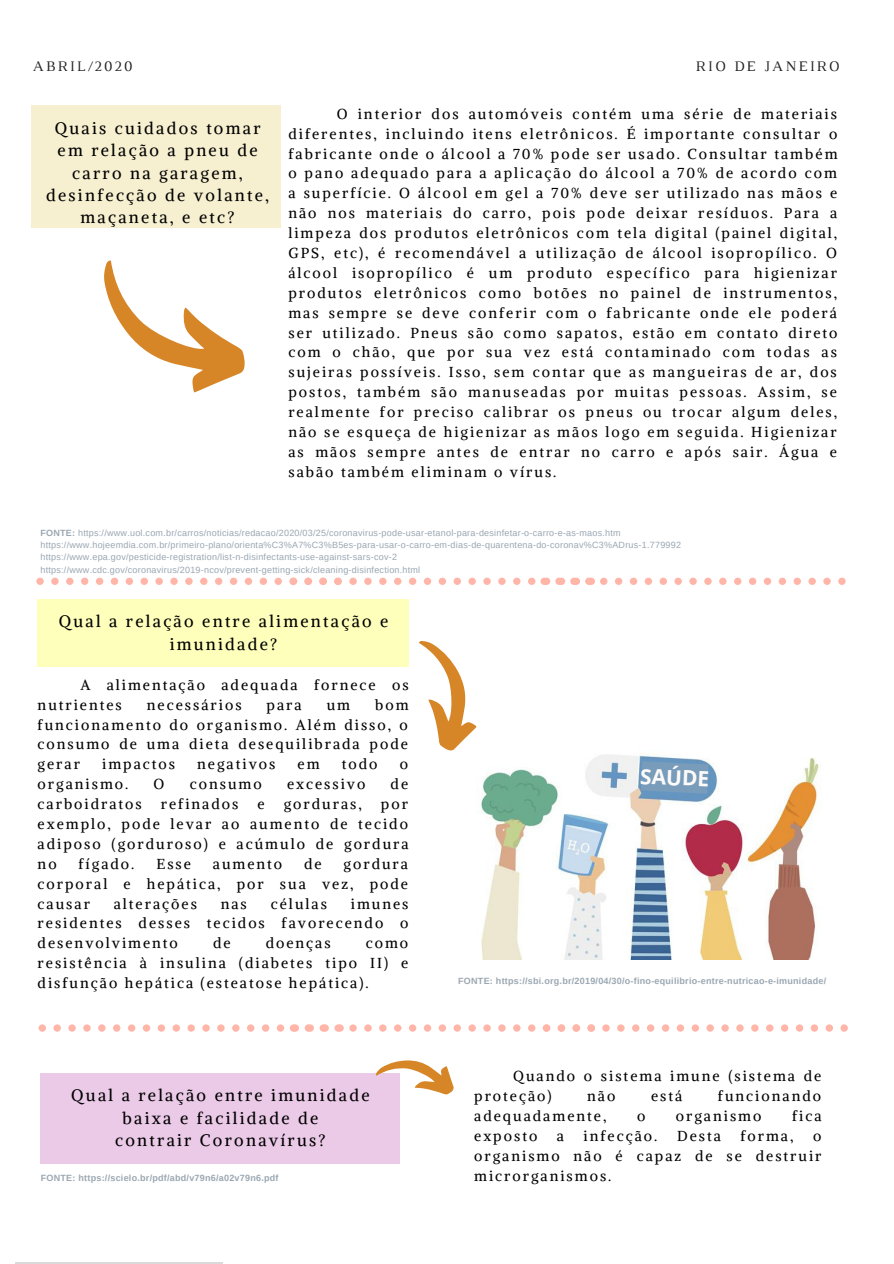
<style>
.page{position:relative;width:894px;height:1264px;background:#fff}
.page>*{position:absolute;margin:0;border:0;box-sizing:border-box;transform-origin:0 0}
.t1{font:700 21px "Open Sans";color:#fdfbfa}
.t2{font:16.5px/22.4px "Alike";letter-spacing:.14em;color:#000;text-align:center}
.t3{font:14.85px "Luthier";letter-spacing:.14em;color:#222}
.t4{font:14.4px/20px "Alike";letter-spacing:.14em;color:#000;text-align:justify}
.t5{font:9px/12.1px "Arimo";letter-spacing:.025em;color:#9aa7b2}
.t6{font:700 9px "Arimo";letter-spacing:.03em;color:#9aa7b2}
.s1{font-weight:700}
</style>
<div class="page">
<div style="left:32px;top:105px;width:249px;height:123px;background:#f6f0d0"></div>
<svg style="left:104px;top:260px;width:141px;height:133px"></svg>
<hr style="left:15px;top:1262px;width:207px;height:1px;background:#000">
<svg style="left:36px;top:577px;width:809px;height:8px"></svg>
<div style="left:38px;top:599px;width:371px;height:68px;background:#feffbb"></div>
<svg style="left:39px;top:1024px;width:808px;height:7px"></svg>
<img style="left:481px;top:753px;width:338px;height:206px">
<svg style="left:419px;top:641px;width:58px;height:110px"></svg>
<svg style="left:640px;top:761px;width:68px;height:32px;background:#779bbb"></svg>
<div style="left:40px;top:1073px;width:360px;height:90px;background:#ebcae8"></div>
<svg style="left:376px;top:1060px;width:78px;height:35px"></svg>
<p class="t3" style="left:33px;top:61px;width:101px">ABRIL/2020</p>
<p class="t3" style="left:695px;top:61px;width:145px">RIO DE JANEIRO</p>
<p class="t2" style="left:46px;top:117px;width:224px">Quais cuidados tomar em relação a pneu de carro na garagem, desinfecção de volante, maçaneta, e etc?</p>
<p class="t4" style="left:288px;top:104px;width:550px;text-indent:48px">O interior dos automóveis contém uma série de materiais diferentes, incluindo itens eletrônicos. É importante consultar o fabricante onde o álcool a 70% pode ser usado. Consultar também o pano adequado para a aplicação do álcool a 70% de acordo com a superfície. O álcool em gel a 70% deve ser utilizado nas mãos e não nos materiais do carro, pois pode deixar resíduos. Para a limpeza dos produtos eletrônicos com tela digital (painel digital, GPS, etc), é recomendável a utilização de álcool isopropílico. O álcool isopropílico é um produto específico para higienizar produtos eletrônicos como botões no painel de instrumentos, mas sempre se deve conferir com o fabricante onde ele poderá ser utilizado. Pneus são como sapatos, estão em contato direto com o chão, que por sua vez está contaminado com todas as sujeiras possíveis. Isso, sem contar que as mangueiras de ar, dos postos, também são manuseadas por muitas pessoas. Assim, se realmente for preciso calibrar os pneus ou trocar algum deles, não se esqueça de higienizar as mãos logo em seguida. Higienizar as mãos sempre antes de entrar no carro e após sair. Água e sabão também eliminam o vírus.</p>
<p class="t5" style="left:40px;top:527px;width:642px"><span class="s1">FONTE:</span> https://www.uol.com.br/carros/noticias/redacao/2020/03/25/coronavirus-pode-usar-etanol-para-desinfetar-o-carro-e-as-maos.htm https://www.hojeemdia.com.br/primeiro-plano/orienta%C3%A7%C3%B5es-para-usar-o-carro-em-dias-de-quarentena-do-coronav%C3%ADrus-1.779992 https://www.epa.gov/pesticide-registration/list-n-disinfectants-use-against-sars-cov-2 https://www.cdc.gov/coronavirus/2019-ncov/prevent-getting-sick/cleaning-disinfection.html</p>
<p class="t2" style="left:59px;top:610px;width:331px">Qual a relação entre alimentação e imunidade?</p>
<p class="t4" style="left:38px;top:674px;width:372px;text-indent:43px">A alimentação adequada fornece os nutrientes</p>
<p class="t4" style="left:147px;top:694px;width:96px">necessários</p>
<p class="t4" style="left:266px;top:694px;width:36px">para</p>
<p class="t4" style="left:326px;top:694px;width:25px">um</p>
<p class="t4" style="left:38px;top:694px;width:372px;text-indent:337px">bom funcionamento do organismo. Além disso, o consumo de uma dieta desequilibrada pode gerar</p>
<p class="t4" style="left:102px;top:754px;width:74px">impactos</p>
<p class="t4" style="left:197px;top:754px;width:80px">negativos</p>
<p class="t4" style="left:297px;top:754px;width:23px">em</p>
<p class="t4" style="left:342px;top:754px;width:37px">todo</p>
<p class="t4" style="left:399px;top:754px;width:10px">o</p>
<p class="t4" style="left:38px;top:774px;width:92px">organismo.</p>
<p class="t4" style="left:154px;top:774px;width:12px">O</p>
<p class="t4" style="left:190px;top:774px;width:73px">consumo</p>
<p class="t4" style="left:287px;top:774px;width:80px">excessivo</p>
<p class="t4" style="left:390px;top:774px;width:19px">de</p>
<p class="t4" style="left:38px;top:794px;width:106px">carboidratos</p>
<p class="t4" style="left:161px;top:794px;width:79px">refinados</p>
<p class="t4" style="left:257px;top:794px;width:9px">e</p>
<p class="t4" style="left:283px;top:794px;width:80px">gorduras,</p>
<p class="t4" style="left:38px;top:794px;width:372px;text-indent:343px">por exemplo, pode levar ao aumento de tecido adiposo (gorduroso) e acúmulo de gordura no</p>
<p class="t4" style="left:78px;top:853px;width:57px">fígado.</p>
<p class="t4" style="left:156px;top:853px;width:36px">Esse</p>
<p class="t4" style="left:213px;top:853px;width:71px">aumento</p>
<p class="t4" style="left:304px;top:853px;width:19px">de</p>
<p class="t4" style="left:38px;top:853px;width:372px;text-indent:306px">gordura corporal e hepática, por sua vez, pode causar</p>
<p class="t4" style="left:114px;top:893px;width:85px">alterações</p>
<p class="t4" style="left:221px;top:893px;width:28px">nas</p>
<p class="t4" style="left:270px;top:893px;width:58px">células</p>
<p class="t4" style="left:38px;top:893px;width:372px;text-indent:313px">imunes residentes desses tecidos favorecendo o desenvolvimento</p>
<p class="t4" style="left:213px;top:933px;width:19px">de</p>
<p class="t4" style="left:265px;top:933px;width:66px">doenças</p>
<p class="t4" style="left:38px;top:933px;width:372px;text-indent:328px">como resistência à insulina (diabetes tipo II) e disfunção hepática (esteatose hepática).</p>
<p class="t2" style="left:71px;top:1084px;width:300px">Qual a relação entre imunidade baixa e facilidade de<br>contrair Coronavírus?</p>
<h1 class="t1" style="left:640px;top:761px;width:71px;rotate:2deg">SAÚDE</h1>
<p class="t6" style="left:458px;top:975px;width:369px">FONTE: https://sbi.org.br/2019/04/30/o-fino-equilibrio-entre-nutricao-e-imunidade/</p>
<p class="t4" style="left:474px;top:1065px;width:348px;text-indent:39px">Quando o sistema imune (sistema de proteção)</p>
<p class="t4" style="left:587px;top:1085px;width:30px">não</p>
<p class="t4" style="left:651px;top:1085px;width:33px">está</p>
<p class="t4" style="left:717px;top:1085px;width:105px">funcionando</p>
<p class="t4" style="left:474px;top:1105px;width:134px">adequadamente,</p>
<p class="t4" style="left:636px;top:1105px;width:10px">o</p>
<p class="t4" style="left:675px;top:1105px;width:87px">organismo</p>
<p class="t4" style="left:791px;top:1105px;width:31px">fica</p>
<p class="t4" style="left:474px;top:1125px;width:65px">exposto</p>
<p class="t4" style="left:556px;top:1125px;width:9px">a</p>
<p class="t4" style="left:583px;top:1125px;width:75px">infecção.</p>
<p class="t4" style="left:676px;top:1125px;width:45px">Desta</p>
<p class="t4" style="left:740px;top:1125px;width:55px">forma,</p>
<p class="t4" style="left:474px;top:1125px;width:349px;text-align:right">o<br>organismo não é capaz de se destruir</p>
<p class="t6" style="left:41px;top:1173px;width:239px">FONTE: https://scielo.br/pdf/abd/v79n6/a02v79n6.pdf</p>
<p class="t4" style="left:474px;top:1165px;width:139px">microrganismos.</p>
</div>
